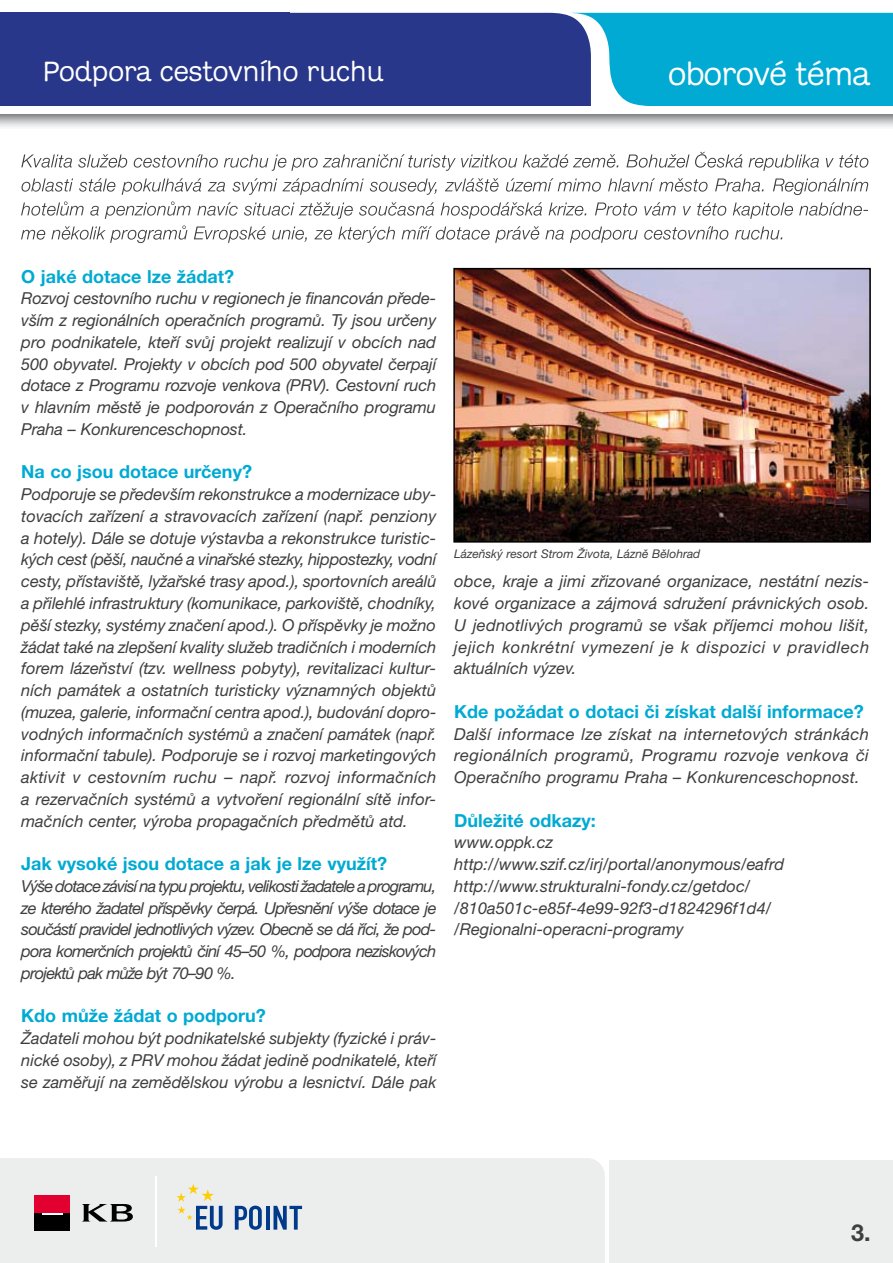
<style>
.page{position:relative;width:893px;height:1263px;background:#fff}
.page>*{position:absolute;margin:0;border:0;box-sizing:border-box;transform-origin:0 0}
.t1{font:33px "Adesso CE";letter-spacing:-.015em;color:#fff}
.t2{font:28.5px "Adesso CE";color:#fff}
.t3{font:700 23.4px "Helvetica Neue CE";color:#3e3e40}
.t4{font:700 18px "Helvetica Neue CE";color:#00aad2}
.t5{font:italic 16.5px/21.8px "Helvetica Neue CE";color:#3e3e40;text-align:justify}
.t6{font:italic 12px "Helvetica Neue CE";color:#3e3e40}
</style>
<div class="page">
<div style="left:0;top:1158px;width:605px;height:105px;background:#eceded"></div>
<div style="left:35px;top:1195px;width:35px;height:18px;background:#e20031"></div>
<div style="left:35px;top:1213px;width:35px;height:17px;background:#000"></div>
<svg style="left:42px;top:1213px;width:20px;height:1px"></svg>
<svg style="left:82px;top:1204px;width:51px;height:17px"></svg>
<hr style="left:155px;top:1176px;width:2px;height:71px;background:#fff">
<div style="left:290px;top:13px;width:277px;height:93px;background:#28378a"></div>
<div style="left:0;top:13px;width:290px;height:93px;background:#28378a"></div>
<svg style="left:567px;top:13px;width:326px;height:93px"></svg>
<svg style="left:235px;top:1205px;width:27px;height:25px"></svg>
<hr style="left:266px;top:1206px;width:3px;height:23px;background:#003a8a">
<svg style="left:273px;top:1206px;width:29px;height:23px"></svg>
<svg style="left:176px;top:1184px;width:47px;height:46px"></svg>
<div style="left:609px;top:1160px;width:284px;height:103px;background:#eceded"></div>
<img style="left:456px;top:271px;width:412px;height:269px">
<div style="left:453px;top:268px;width:418px;height:275px;border:2px solid #000"></div>
<svg style="left:21px;top:225px;width:761px;height:18px"></svg>
<svg style="left:21px;top:201px;width:847px;height:18px"></svg>
<svg style="left:22px;top:178px;width:846px;height:17px"></svg>
<svg style="left:21px;top:152px;width:847px;height:19px"></svg>
<h2 class="t2" style="left:43px;top:55px;width:342px">Podpora cestovního ruchu</h2>
<h1 class="t1" style="left:668px;top:54px;width:204px">oborové téma</h1>
<p class="t4" style="left:21px;top:266px;width:215px">O jaké dotace lze žádat?</p>
<p class="t5" style="left:21px;top:288px;width:417px">Rozvoj cestovního ruchu v regionech je financován přede&shy;vším z regionálních operačních programů. Ty jsou určeny pro podnikatele, kteří svůj projekt realizují v obcích nad 500 obyvatel. Projekty v obcích pod 500 obyvatel čerpají dotace z Programu rozvoje venkova (PRV). Cestovní ruch v hlavním městě je podporován z Operačního programu Praha – Konkurenceschopnost.</p>
<p class="t4" style="left:21px;top:462px;width:232px">Na co jsou dotace určeny?</p>
<p class="t5" style="left:21px;top:483px;width:417px">Podporuje se především rekonstrukce a modernizace uby&shy;tovacích zařízení a stravovacích zařízení (např. penziony a hotely). Dále se dotuje výstavba a rekonstrukce turistic&shy;kých cest (pěší, naučné a vinařské stezky, hippostezky, vodní cesty, přístaviště, lyžařské trasy apod.), sportovních areálů a přilehlé infrastruktury (komunikace, parkoviště, chodníky, pěší stezky, systémy značení apod.). O příspěvky je možno žádat také na zlepšení kvality služeb tradičních i moderních forem lázeňství (tzv. wellness pobyty), revitalizaci kultur&shy;ních památek a ostatních turisticky významných objektů (muzea, galerie, informační centra apod.), budování dopro&shy;vodných informačních systémů a značení památek (např. informační tabule). Podporuje se i rozvoj marketingových aktivit v cestovním ruchu – např. rozvoj informačních a rezervačních systémů a vytvoření regionální sítě infor&shy;mačních center, výroba propagačních předmětů atd.</p>
<p class="t4" style="left:21px;top:853px;width:367px">Jak vysoké jsou dotace a jak je lze využít?</p>
<p class="t5" style="left:21px;top:875px;width:417px">Výše dotace závisí na typu projektu, velikosti žadatele a programu, ze kterého žadatel příspěvky čerpá. Upřesnění výše dotace je součástí pravidel jednotlivých výzev. Obecně se dá říci, že pod&shy;pora komerčních projektů činí 45–50 %, podpora neziskových projektů pak může být 70–90 %.</p>
<p class="t4" style="left:21px;top:1006px;width:246px">Kdo může žádat o podporu?</p>
<p class="t5" style="left:21px;top:1027px;width:417px">Žadateli mohou být podnikatelské subjekty (fyzické i práv&shy;nické osoby), z PRV mohou žádat jedině podnikatelé, kteří se zaměřují na zemědělskou výrobu a lesnictví. Dále pak</p>
<p class="t6" style="left:454px;top:547px;width:248px">Lázeňský resort Strom Života, Lázně Bělohrad</p>
<p class="t5" style="left:454px;top:570px;width:417px">obce, kraje a jimi zřizované organizace, nestátní nezis&shy;kové organizace a zájmová sdružení právnických osob.<br>U jednotlivých programů se však příjemci mohou lišit, jejich konkrétní vymezení je k dispozici v pravidlech aktuálních výzev.</p>
<p class="t4" style="left:454px;top:701px;width:411px">Kde požádat o dotaci či získat další informace?</p>
<p class="t5" style="left:454px;top:723px;width:416px">Další informace lze získat na internetových stránkách regionálních programů, Programu rozvoje venkova či Operačního programu Praha – Konkurenceschopnost.</p>
<p class="t4" style="left:454px;top:810px;width:143px">Důležité odkazy:</p>
<p class="t5" style="left:454px;top:831px;width:331px;text-align:left">www.oppk.cz http://www.szif.cz/irj/portal/anonymous/eafrd http://www.strukturalni-fondy.cz/getdoc/ /810a501c-e85f-4e99-92f3-d1824296f1d4/ /Regionalni-operacni-programy</p>
<h3 class="t3" style="left:851px;top:1220px;width:21px">3.</h3>
</div>
